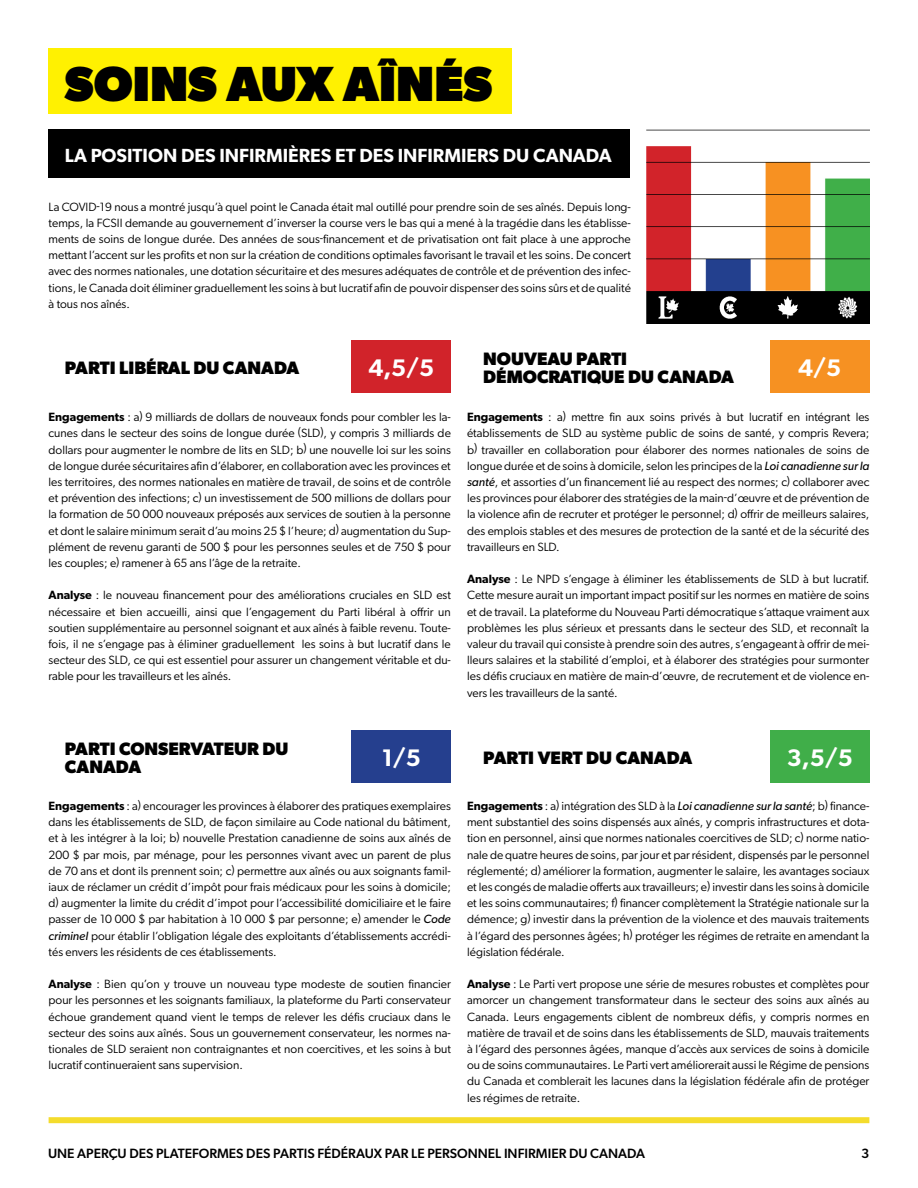
<style>
.page{position:relative;width:918px;height:1188px;background:#fff}
.page>*{position:absolute;margin:0;border:0;box-sizing:border-box;transform-origin:0 0}
.Layout_H1{font:800 49.5px "Gibson";color:#000}
.Out_of_5{font:600 24px "Gibson";color:#fff}
.Layout_H2{font:600 19.05px "Gibson";color:#fff}
.Party_Names{font:700 18px/18px "Gibson";color:#000}
.t1{font:500 13.5px "Gibson";color:#000}
.Body{font:12px/16.2px "Gibson";color:#000;text-align:justify}
.Position_Statement{font:12px/16.2px "Gibson";color:#000;text-align:justify}
.s1{font-weight:600}
.s2{font-style:italic}
</style>
<div class="page">
<div style="left:49px;top:1117px;width:820px;height:6px;background:#f4dc2c"></div>
<div style="left:352px;top:340px;width:99px;height:53px;background:#d1232a"></div>
<div style="left:770px;top:340px;width:99px;height:53px;background:#f69122"></div>
<div style="left:352px;top:730px;width:99px;height:53px;background:#253f8e"></div>
<div style="left:770px;top:730px;width:99px;height:53px;background:#40ae49"></div>
<div style="left:49px;top:48px;width:463px;height:65px;background:#fff101"></div>
<div style="left:49px;top:130px;width:581px;height:48px;background:#000"></div>
<img style="left:646px;top:130px;width:223px;height:194px">
<p class="Layout_H1" style="left:65px;top:54px;width:429px">SOINS AUX AÎNÉS</p>
<p class="Layout_H2" style="left:65px;top:144px;width:549px">LA POSITION DES INFIRMIÈRES ET DES INFIRMIERS DU CANADA</p>
<p class="Position_Statement" style="left:49px;top:198px;width:584px">La COVID-19 nous a montré jusqu’à quel point le Canada était mal outillé pour prendre soin de ses aînés. Depuis long&shy;temps, la FCSII demande au gouvernement d’inverser la course vers le bas qui a mené à la tragédie dans les établisse&shy;ments de soins de longue durée. Des années de sous-financement et de privatisation ont fait place à une approche mettant l’accent sur les profits et non sur la création de conditions optimales favorisant le travail et les soins. De concert avec des normes nationales, une dotation sécuritaire et des mesures adéquates de contrôle et de prévention des infec&shy;tions, le Canada doit éliminer graduellement les soins à but lucratif afin de pouvoir dispenser des soins sûrs et de qualité à tous nos aînés.</p>
<p class="Party_Names" style="left:65px;top:358px;width:236px">PARTI LIBÉRAL DU CANADA</p>
<p class="Out_of_5" style="left:368px;top:353px;width:67px">4,5/5</p>
<p class="Party_Names" style="left:483px;top:349px;width:252px">NOUVEAU PARTI<br>DÉMOCRATIQUE DU CANADA</p>
<p class="Out_of_5" style="left:798px;top:353px;width:45px">4/5</p>
<p class="Body" style="left:49px;top:409px;width:404px"><span class="s1">Engagements</span> : a) 9 milliards de dollars de nouveaux fonds pour combler les la&shy;cunes dans le secteur des soins de longue durée (SLD), y compris 3 milliards de dollars pour augmenter le nombre de lits en SLD; b) une nouvelle loi sur les soins de longue durée sécuritaires afin d’élaborer, en collaboration avec les provinces et les territoires, des normes nationales en matière de travail, de soins et de contrôle et prévention des infections; c) un investissement de 500 millions de dollars pour la formation de 50 000 nouveaux préposés aux services de soutien à la personne et dont le salaire minimum serait d’au moins 25 $ l’heure; d) augmentation du Sup&shy;plément de revenu garanti de 500 $ pour les personnes seules et de 750 $ pour les couples; e) ramener à 65 ans l’âge de la retraite.</p>
<p class="Body" style="left:49px;top:587px;width:404px"><span class="s1">Analyse</span> : le nouveau financement pour des améliorations cruciales en SLD est nécessaire et bien accueilli, ainsi que l’engagement du Parti libéral à offrir un soutien supplémentaire au personnel soignant et aux aînés à faible revenu. Toute&shy;fois, il ne s’engage pas à éliminer graduellement les soins à but lucratif dans le secteur des SLD, ce qui est essentiel pour assurer un changement véritable et du&shy;rable pour les travailleurs et les aînés.</p>
<p class="Body" style="left:467px;top:409px;width:404px"><span class="s1">Engagements</span> : a) mettre fin aux soins privés à but lucratif en intégrant les établissements de SLD au système public de soins de santé, y compris Revera; b) travailler en collaboration pour élaborer des normes nationales de soins de longue durée et de soins à domicile, selon les principes de la <span class="s2">Loi canadienne sur la santé</span>, et assorties d’un financement lié au respect des normes; c) collaborer avec les provinces pour élaborer des stratégies de la main-d’œuvre et de prévention de la violence afin de recruter et protéger le personnel; d) offrir de meilleurs salaires, des emplois stables et des mesures de protection de la santé et de la sécurité des travailleurs en SLD.</p>
<p class="Body" style="left:467px;top:571px;width:404px"><span class="s1">Analyse</span> : Le NPD s’engage à éliminer les établissements de SLD à but lucratif.<br>Cette mesure aurait un important impact positif sur les normes en matière de soins et de travail. La plateforme du Nouveau Parti démocratique s’attaque vraiment aux problèmes les plus sérieux et pressants dans le secteur des SLD, et reconnaît la valeur du travail qui consiste à prendre soin des autres, s’engageant à offrir de mei&shy;lleurs salaires et la stabilité d’emploi, et à élaborer des stratégies pour surmonter les défis cruciaux en matière de main-d’œuvre, de recrutement et de violence en&shy;vers les travailleurs de la santé.</p>
<p class="Party_Names" style="left:65px;top:739px;width:225px">PARTI CONSERVATEUR DU<br>CANADA</p>
<p class="Out_of_5" style="left:382px;top:743px;width:41px">1/5</p>
<p class="Party_Names" style="left:483px;top:748px;width:210px">PARTI VERT DU CANADA</p>
<p class="Out_of_5" style="left:787px;top:743px;width:67px">3,5/5</p>
<p class="Body" style="left:49px;top:798px;width:404px"><span class="s1">Engagements</span> : a) encourager les provinces à élaborer des pratiques exemplaires dans les établissements de SLD, de façon similaire au Code national du bâtiment, et à les intégrer à la loi; b) nouvelle Prestation canadienne de soins aux aînés de 200 $ par mois, par ménage, pour les personnes vivant avec un parent de plus de 70 ans et dont ils prennent soin; c) permettre aux aînés ou aux soignants famil&shy;iaux de réclamer un crédit d’impôt pour frais médicaux pour les soins à domicile; d) augmenter la limite du crédit d’impot pour l’accessibilité domiciliaire et le faire passer de 10 000 $ par habitation à 10 000 $ par personne; e) amender le <span class="s2">Code criminel</span> pour établir l’obligation légale des exploitants d’établissements accrédi&shy;tés envers les résidents de ces établissements.</p>
<p class="Body" style="left:49px;top:976px;width:404px"><span class="s1">Analyse</span> : Bien qu’on y trouve un nouveau type modeste de soutien financier pour les personnes et les soignants familiaux, la plateforme du Parti conservateur échoue grandement quand vient le temps de relever les défis cruciaux dans le secteur des soins aux aînés. Sous un gouvernement conservateur, les normes na&shy;tionales de SLD seraient non contraignantes et non coercitives, et les soins à but lucratif continueraient sans supervision.</p>
<p class="Body" style="left:467px;top:798px;width:404px"><span class="s1">Engagements</span> : a) intégration des SLD à la <span class="s2">Loi canadienne sur la santé</span>; b) finance&shy;ment substantiel des soins dispensés aux aînés, y compris infrastructures et dota&shy;tion en personnel, ainsi que normes nationales coercitives de SLD; c) norme natio&shy;nale de quatre heures de soins, par jour et par résident, dispensés par le personnel réglementé; d) améliorer la formation, augmenter le salaire, les avantages sociaux et les congés de maladie offerts aux travailleurs; e) investir dans les soins à domicile et les soins communautaires; f) financer complètement la Stratégie nationale sur la démence; g) investir dans la prévention de la violence et des mauvais traitements à l’égard des personnes âgées; h) protéger les régimes de retraite en amendant la législation fédérale.</p>
<p class="Body" style="left:467px;top:976px;width:404px"><span class="s1">Analyse</span> : Le Parti vert propose une série de mesures robustes et complètes pour amorcer un changement transformateur dans le secteur des soins aux aînés au Canada. Leurs engagements ciblent de nombreux défis, y compris normes en matière de travail et de soins dans les établissements de SLD, mauvais traitements à l’égard des personnes âgées, manque d’accès aux services de soins à domicile ou de soins communautaires. Le Parti vert améliorerait aussi le Régime de pensions du Canada et comblerait les lacunes dans la législation fédérale afin de protéger les régimes de retraite.</p>
<p class="t1" style="left:48px;top:1146px;width:599px">UNE APERÇU DES PLATEFORMES DES PARTIS FÉDÉRAUX PAR LE PERSONNEL INFIRMIER DU CANADA</p>
<p class="t1" style="left:861px;top:1146px;width:10px">3</p>
</div>
